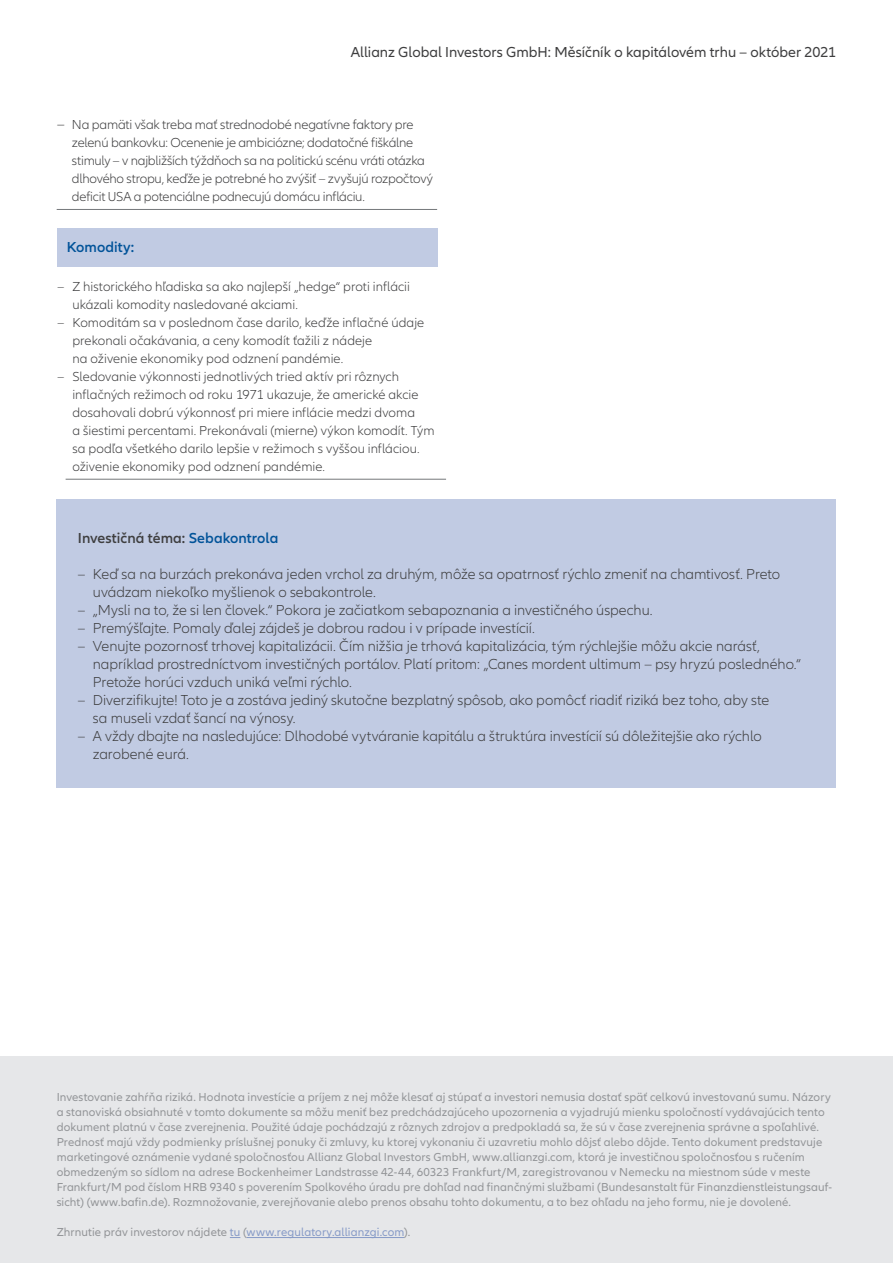
<style>
.page{position:relative;width:893px;height:1263px;background:#fff}
.page>*{position:absolute;margin:0;border:0;box-sizing:border-box;transform-origin:0 0}
.t1{font:300 15px/18px "Allianz Neo";color:#3e3e3f}
.t2{font:15px "Allianz Neo";color:#3e3e3f}
.t3{font:600 15px "Allianz Neo";color:#3e3e3f}
.t4{font:600 15px "Allianz Neo";letter-spacing:.005em;color:#015399}
.t5{font:300 13.5px/18px "Allianz Neo";color:#3e3e3f}
.t6{font:12px/15px "Allianz Neo";letter-spacing:.01em;color:#939598}
.s1{font-size:15px}
.s2{color:#015399}
.s3{color:#879bc7}
</style>
<div class="page">
<div style="left:0;top:1056px;width:893px;height:207px;background:#e6e7e9"></div>
<hr style="left:247px;top:1237px;width:157px;height:1px;background:#879bc7">
<div style="left:57px;top:499px;width:779px;height:288px;background:#c1cbe3"></div>
<div style="left:58px;top:228px;width:380px;height:39px;background:#c1cbe3"></div>
<hr style="left:57px;top:209px;width:380px;height:1px;background:#74777a">
<hr style="left:66px;top:479px;width:380px;height:1px;background:#74777a">
<p class="t2" style="left:351px;top:43px;width:487px">Allianz Global Investors GmbH: Měsíčník o kapitálovém trhu – október 2021</p>
<p class="t5" style="left:72px;top:116px;width:363px;text-indent:-15px"><span class="s1">–</span> Na pamäti však treba mať strednodobé negatívne faktory pre zelenú bankovku: Ocenenie je ambiciózne; dodatočné fiškálne stimuly – v najbližších týždňoch sa na politickú scénu vráti otázka dlhového stropu, keďže je potrebné ho zvýšiť – zvyšujú rozpočtový deficit USA a potenciálne podnecujú domácu infláciu.</p>
<p class="t4" style="left:67px;top:239px;width:69px">Komodity:</p>
<p class="t5" style="left:72px;top:278px;width:339px;text-indent:-15px">– Z historického hľadiska sa ako najlepší „hedge“ proti inflácii ukázali komodity nasledované akciami.</p>
<p class="t5" style="left:72px;top:314px;width:353px;text-indent:-15px">– Komoditám sa v poslednom čase darilo, keďže inflačné údaje prekonali očakávania, a ceny komodít ťažili z nádeje<br>na oživenie ekonomiky pod odznení pandémie.</p>
<p class="t5" style="left:72px;top:368px;width:364px;text-indent:-15px">– Sledovanie výkonnosti jednotlivých tried aktív pri rôznych inflačných režimoch od roku 1971 ukazuje, že americké akcie dosahovali dobrú výkonnosť pri miere inflácie medzi dvoma<br>a šiestimi percentami. Prekonávali (mierne) výkon komodít. Tým sa podľa všetkého darilo lepšie v režimoch s vyššou infláciou. oživenie ekonomiky pod odznení pandémie.</p>
<p class="t3" style="left:78px;top:529px;width:202px">Investičná téma: <span class="s2">Sebakontrola</span></p>
<p class="t1" style="left:93px;top:565px;width:689px;text-indent:-15px">– Keď sa na burzách prekonáva jeden vrchol za druhým, môže sa opatrnosť rýchlo zmeniť na chamtivosť. Preto uvádzam niekoľko myšlienok o sebakontrole.</p>
<p class="t1" style="left:78px;top:601px;width:576px">– „Mysli na to, že si len človek.“ Pokora je začiatkom sebapoznania a investičného úspechu.</p>
<p class="t1" style="left:78px;top:619px;width:459px">– Premýšľajte. Pomaly ďalej zájdeš je dobrou radou i v prípade investícií.</p>
<p class="t1" style="left:93px;top:637px;width:710px;text-indent:-15px">– Venujte pozornosť trhovej kapitalizácii. Čím nižšia je trhová kapitalizácia, tým rýchlejšie môžu akcie narásť, napríklad prostredníctvom investičných portálov. Platí pritom: „Canes mordent ultimum – psy hryzú posledného.“<br>Pretože horúci vzduch uniká veľmi rýchlo.</p>
<p class="t1" style="left:93px;top:691px;width:678px;text-indent:-15px">– Diverzifikujte! Toto je a zostáva jediný skutočne bezplatný spôsob, ako pomôcť riadiť riziká bez toho, aby ste sa museli vzdať šancí na výnosy.</p>
<p class="t1" style="left:93px;top:727px;width:670px;text-indent:-15px">– A vždy dbajte na nasledujúce: Dlhodobé vytváranie kapitálu a štruktúra investícií sú dôležitejšie ako rýchlo zarobené eurá.</p>
<p class="t6" style="left:57px;top:1090px;width:777px">Investovanie zahŕňa riziká. Hodnota investície a príjem z nej môže klesať aj stúpať a investori nemusia dostať späť celkovú investovanú sumu. Názory a stanoviská obsiahnuté v tomto dokumente sa môžu meniť bez predchádzajúceho upozornenia a vyjadrujú mienku spoločností vydávajúcich tento dokument platnú v čase zverejnenia. Použité údaje pochádzajú z rôznych zdrojov a predpokladá sa, že sú v čase zverejnenia správne a spoľahlivé.<br>Prednosť majú vždy podmienky príslušnej ponuky či zmluvy, ku ktorej vykonaniu či uzavretiu mohlo dôjsť alebo dôjde. Tento dokument predstavuje marketingové oznámenie vydané spoločnosťou Allianz Global Investors GmbH, www.allianzgi.com, ktorá je investičnou spoločnosťou s ručením obmedzeným so sídlom na adrese Bockenheimer Landstrasse 42-44, 60323 Frankfurt/M, zaregistrovanou v Nemecku na miestnom súde v meste Frankfurt/M pod číslom HRB 9340 s poverením Spolkového úradu pre dohľad nad finančnými službami (Bundesanstalt für Finanzdienstleistungsauf&shy;sicht) (www.bafin.de). Rozmnožovanie, zverejňovanie alebo prenos obsahu tohto dokumentu, a to bez ohľadu na jeho formu, nie je dovolené.</p>
<p class="t6" style="left:57px;top:1225px;width:355px">Zhrnutie práv investorov nájdete <span class="s3">tu</span> (<span class="s3">www.regulatory.allianzgi.com</span>).</p>
</div>
